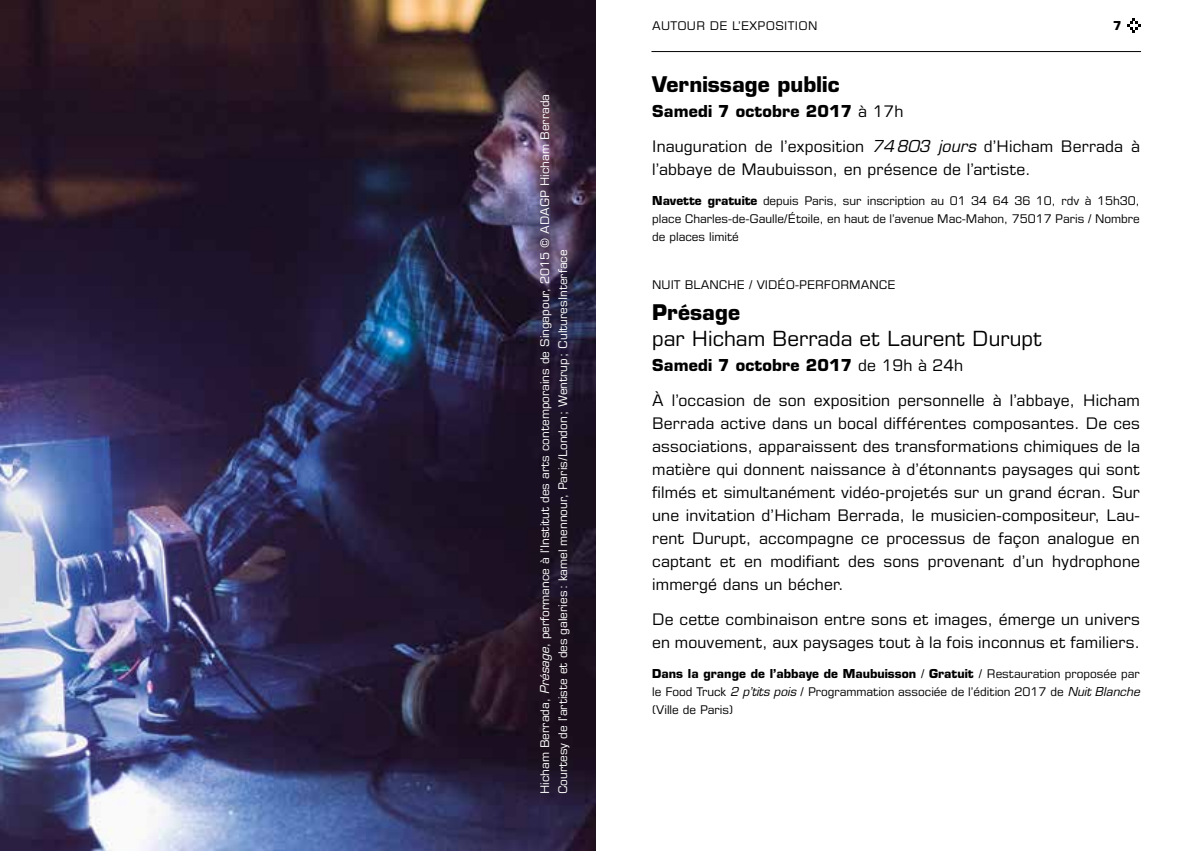
<style>
.page{position:relative;width:1191px;height:851px;background:#fff}
.page>*{position:absolute;margin:0;border:0;box-sizing:border-box;transform-origin:0 0}
.t1{font:21px "Eurostile LT Std";color:#000}
.t2{font:700 21px "Eurostile LT Std";color:#000}
.t3{font:16px/23px "Eurostile LT Std";letter-spacing:.01em;color:#000}
.t4{font:12px/18px "Eurostile LT Std";color:#000;text-align:justify}
.t5{font:12px/18px "Eurostile LT Std";color:#fff}
.t6{font:12px "Eurostile LT Std";letter-spacing:.025em;color:#000}
.t7{font:700 12px "Eurostile LT Std";color:#000}
.s1{font-style:italic}
.s2{font-weight:700}
</style>
<div class="page">
<hr style="left:651px;top:51px;width:490px;height:1px;background:#000">
<svg style="left:1127px;top:18px;width:14px;height:15px"></svg>
<img style="left:0;top:0;width:595px;height:850px">
<p class="t5" style="left:536px;top:794px;width:701px;rotate:-90deg">Hicham Berrada, <span class="s1">Présage</span>, performance à l’Institut des arts contemporains de Singapour, 2015 © ADAGP Hicham Berrada<br>Courtesy de l’artiste et des galeries: kamel mennour, Paris/London; Wentrup; CulturesInterface</p>
<p class="t6" style="left:652px;top:18px;width:167px">AUTOUR DE L’EXPOSITION</p>
<p class="t7" style="left:1113px;top:18px;width:10px">7</p>
<h1 class="t2" style="left:652px;top:72px;width:189px">Vernissage public</h1>
<p class="t3" style="left:652px;top:94px;width:489px;line-height:35px"><span class="s2">Samedi 7 octobre 2017</span> à 17h<br>Inauguration de l’exposition <span class="s1">74803 jours</span> d’Hicham Berrada à</p>
<p class="t3" style="left:652px;top:158px;width:380px">l’abbaye de Maubuisson, en présence de l’artiste.</p>
<p class="t4" style="left:652px;top:192px;width:489px"><span class="s2">Navette gratuite</span> depuis Paris, sur inscription au 01 34 64 36 10, rdv à 15h30, place Charles-de-Gaulle/Étoile, en haut de l’avenue Mac-Mahon, 75017 Paris / Nombre de places limité</p>
<p class="t4" style="left:652px;top:276px;width:245px">NUIT BLANCHE / VIDÉO-PERFORMANCE</p>
<h1 class="t2" style="left:652px;top:299px;width:89px">Présage</h1>
<h1 class="t1" style="left:652px;top:325px;width:391px">par Hicham Berrada et Laurent Durupt</h1>
<p class="t3" style="left:652px;top:347px;width:489px;line-height:35px"><span class="s2">Samedi 7 octobre 2017</span> de 19h à 24h<br>À l’occasion de son exposition personnelle à l’abbaye, Hicham</p>
<p class="t3" style="left:652px;top:411px;width:489px;text-align:justify">Berrada active dans un bocal différentes composantes. De ces associations, apparaissent des transformations chimiques de la matière qui donnent naissance à d’étonnants paysages qui sont filmés et simultanément vidéo-projetés sur un grand écran. Sur une invitation d’Hicham Berrada, le musicien-compositeur, Lau&shy;rent Durupt, accompagne ce processus de façon analogue en captant et en modifiant des sons provenant d’un hydrophone immergé dans un bécher.</p>
<p class="t3" style="left:652px;top:607px;width:489px">De cette combinaison entre sons et images, émerge un univers en mouvement, aux paysages tout à la fois inconnus et familiers.</p>
<p class="t4" style="left:652px;top:664px;width:489px"><span class="s2">Dans la grange de l’abbaye de Maubuisson</span> / <span class="s2">Gratuit</span> / Restauration proposée par le Food Truck <span class="s1">2 p’tits pois</span> / Programmation associée de l’édition 2017 de <span class="s1">Nuit Blanche </span>(Ville de Paris)</p>
</div>
